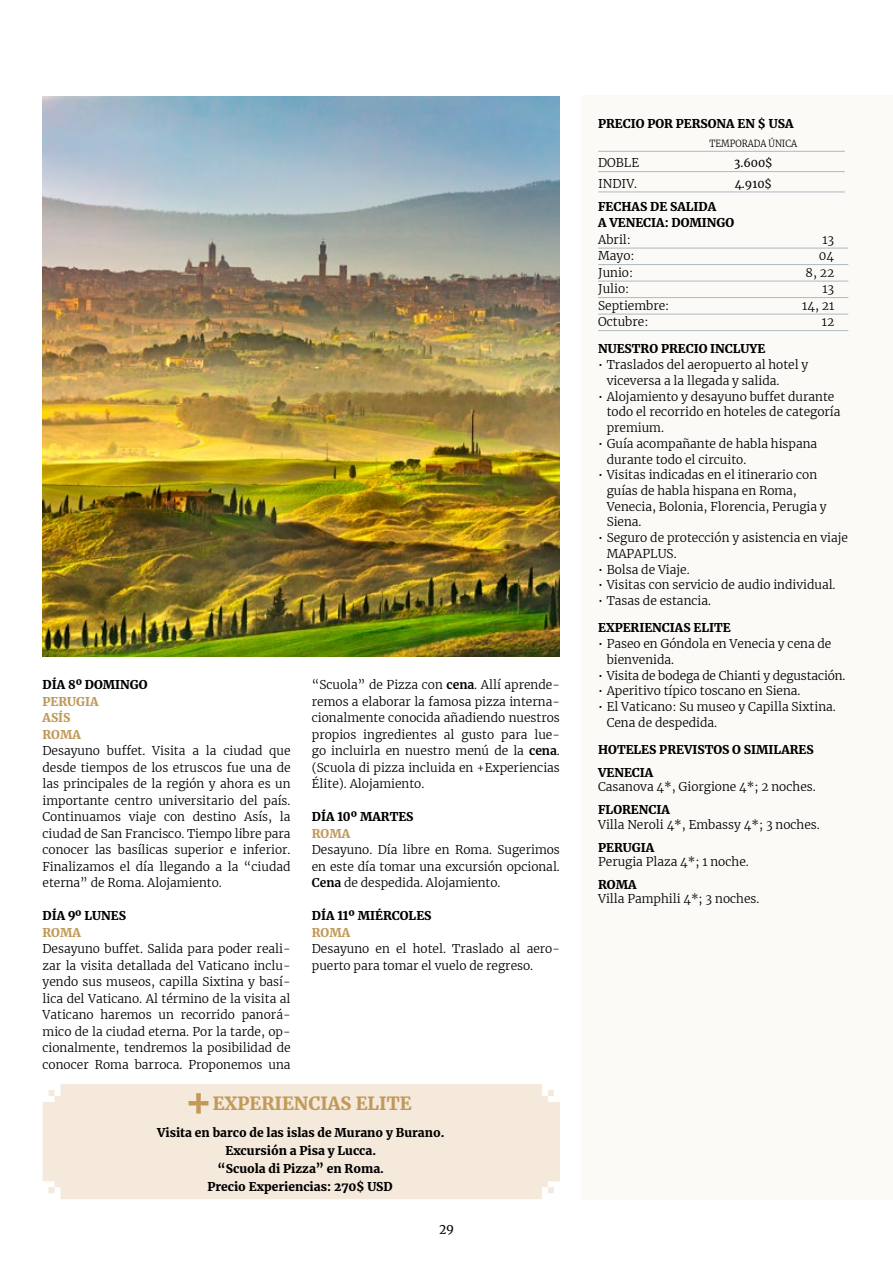
<style>
.page{position:relative;width:893px;height:1263px;background:#fff}
.page>*{position:absolute;margin:0;border:0;box-sizing:border-box;transform-origin:0 0}
.t1{font:900 18px "Merriweather";color:#c19a5a}
.t2{font:300 12px/16.5px "Merriweather";color:#000}
.t3{font:900 12px/18px "Merriweather";color:#000}
.t4{font:900 12px/16.5px "Merriweather";color:#c19a5a}
.t5{font:12px "Merriweather";color:#000}
.t6{font:11.25px "Merriweather";color:#000}
.t7{font:300 9.75px "Merriweather";color:#000;scale:.9 1}
.s1{font-weight:700}
</style>
<div class="page">
<div style="left:43px;top:1084px;width:517px;height:115px;background:#f4e9db"></div>
<svg style="left:189px;top:1093px;width:19px;height:20px"></svg>
<img style="left:43px;top:97px;width:517px;height:559px">
<div style="left:581px;top:95px;width:312px;height:1104px;background:#fcfaf6"></div>
<hr style="left:598px;top:248px;width:250px;height:1px;background:#acb9c1">
<hr style="left:598px;top:264px;width:250px;height:1px;background:#acb9c1">
<hr style="left:598px;top:281px;width:250px;height:1px;background:#acb9c1">
<hr style="left:598px;top:297px;width:250px;height:1px;background:#acb9c1">
<hr style="left:598px;top:314px;width:250px;height:1px;background:#acb9c1">
<hr style="left:598px;top:330px;width:250px;height:1px;background:#acb9c1">
<hr style="left:598px;top:151px;width:64px;height:1px;background:#acb9c1">
<hr style="left:662px;top:151px;width:183px;height:1px;background:#acb9c1">
<hr style="left:598px;top:171px;width:64px;height:1px;background:#acb9c1">
<hr style="left:662px;top:171px;width:183px;height:1px;background:#acb9c1">
<hr style="left:598px;top:192px;width:64px;height:1px;background:#acb9c1">
<hr style="left:662px;top:192px;width:183px;height:1px;background:#acb9c1">
<p class="t3" style="left:43px;top:675px;width:107px">DÍA 8º DOMINGO</p>
<p class="t4" style="left:43px;top:693px;width:58px">PERUGIA<br>ASÍS<br>ROMA</p>
<p class="t2" style="left:43px;top:742px;width:250px;text-align:justify">Desayuno buffet. Visita a la ciudad que desde tiempos de los etruscos fue una de las principales de la región y ahora es un importante centro universitario del país.<br>Continuamos viaje con destino Asís, la ciudad de San Francisco. Tiempo libre para conocer las basílicas superior e inferior.<br>Finalizamos el día llegando a la “ciudad eterna” de Roma. Alojamiento.</p>
<p class="t3" style="left:43px;top:906px;width:85px">DÍA 9º LUNES</p>
<p class="t4" style="left:43px;top:924px;width:40px">ROMA</p>
<p class="t2" style="left:43px;top:940px;width:250px;text-align:justify">Desayuno buffet. Salida para poder reali&shy;zar la visita detallada del Vaticano inclu&shy;yendo sus museos, capilla Sixtina y basí&shy;lica del Vaticano. Al término de la visita al Vaticano haremos un recorrido panorá&shy;mico de la ciudad eterna. Por la tarde, op&shy;cionalmente, tendremos la posibilidad de conocer Roma barroca. Proponemos una</p>
<p class="t2" style="left:312px;top:676px;width:250px;text-align:justify">“Scuola” de Pizza con <span class="s1">cena</span>. Allí aprende&shy;remos a elaborar la famosa pizza interna&shy;cionalmente conocida añadiendo nuestros propios ingredientes al gusto para lue&shy;go incluirla en nuestro menú de la <span class="s1">cena</span>. (Scuola di pizza incluida en +Experiencias Élite). Alojamiento.</p>
<p class="t3" style="left:312px;top:807px;width:103px">DÍA 10º MARTES</p>
<p class="t4" style="left:312px;top:825px;width:40px">ROMA</p>
<p class="t2" style="left:312px;top:841px;width:250px;text-align:justify">Desayuno. Día libre en Roma. Sugerimos en este día tomar una excursión opcional.<br><span class="s1">Cena</span> de despedida. Alojamiento.</p>
<p class="t3" style="left:312px;top:906px;width:121px">DÍA 11º MIÉRCOLES</p>
<p class="t4" style="left:312px;top:924px;width:40px">ROMA</p>
<p class="t2" style="left:312px;top:940px;width:250px">Desayuno en el hotel. Traslado al aero&shy;puerto para tomar el vuelo de regreso.</p>
<h1 class="t1" style="left:213px;top:1091px;width:200px">EXPERIENCIAS ELITE</h1>
<p class="t3" style="left:157px;top:1123px;width:289px;text-align:center">Visita en barco de las islas de Murano y Burano.<br>Excursión a Pisa y Lucca.<br>“Scuola di Pizza” en Roma.<br>Precio Experiencias: 270$ USD</p>
<p class="t5" style="left:439px;top:1221px;width:16px">29</p>
<p class="t3" style="left:598px;top:114px;width:197px">PRECIO POR PERSONA EN $ USA</p>
<p class="t7" style="left:709px;top:137px;width:99px">TEMPORADA ÚNICA</p>
<p class="t2" style="left:598px;top:154px;width:43px">DOBLE</p>
<p class="t6" style="left:734px;top:155px;width:40px">3.600$</p>
<p class="t2" style="left:598px;top:175px;width:41px">INDIV.</p>
<p class="t6" style="left:735px;top:176px;width:39px">4.910$</p>
<p class="t3" style="left:598px;top:198px;width:138px;line-height:16.5px">FECHAS DE SALIDA<br>A VENECIA: DOMINGO</p>
<p class="t2" style="left:598px;top:231px;width:34px">Abril:</p>
<p class="t2" style="left:822px;top:231px;width:13px">13</p>
<p class="t2" style="left:598px;top:247px;width:38px">Mayo:</p>
<p class="t2" style="left:819px;top:247px;width:17px">04</p>
<p class="t2" style="left:598px;top:264px;width:37px">Junio:</p>
<p class="t2" style="left:805px;top:264px;width:30px">8, 22</p>
<p class="t2" style="left:598px;top:280px;width:33px">Julio:</p>
<p class="t2" style="left:822px;top:280px;width:13px">13</p>
<p class="t2" style="left:598px;top:297px;width:73px">Septiembre:</p>
<p class="t2" style="left:802px;top:297px;width:33px">14, 21</p>
<p class="t2" style="left:598px;top:313px;width:52px">Octubre:</p>
<p class="t2" style="left:822px;top:313px;width:14px">12</p>
<p class="t3" style="left:598px;top:340px;width:169px">NUESTRO PRECIO INCLUYE</p>
<p class="t2" style="left:607px;top:356px;width:203px;line-height:15.8px;text-indent:-9px">• Traslados del aeropuerto al hotel y viceversa a la llegada y salida.</p>
<p class="t2" style="left:607px;top:388px;width:235px;line-height:15.8px;text-indent:-9px">• Alojamiento y desayuno buffet durante todo el recorrido en hoteles de categoría premium.</p>
<p class="t2" style="left:607px;top:435px;width:212px;line-height:15.8px;text-indent:-9px">• Guía acompañante de habla hispana durante todo el circuito.</p>
<p class="t2" style="left:607px;top:467px;width:222px;line-height:15.8px;text-indent:-9px">• Visitas indicadas en el itinerario con guías de habla hispana en Roma,<br>Venecia, Bolonia, Florencia, Perugia y<br>Siena.</p>
<p class="t2" style="left:607px;top:530px;width:243px;line-height:15.8px;text-indent:-9px">• Seguro de protección y asistencia en viaje<br>MAPAPLUS.</p>
<p class="t2" style="left:598px;top:561px;width:93px">• Bolsa de Viaje.</p>
<p class="t2" style="left:598px;top:576px;width:239px">• Visitas con servicio de audio individual.</p>
<p class="t2" style="left:598px;top:592px;width:114px">• Tasas de estancia.</p>
<p class="t3" style="left:598px;top:619px;width:134px">EXPERIENCIAS ELITE</p>
<p class="t2" style="left:607px;top:635px;width:226px;line-height:15.8px;text-indent:-9px">• Paseo en Góndola en Venecia y cena de bienvenida.</p>
<p class="t2" style="left:598px;top:667px;width:249px">• Visita de bodega de Chianti y degustación.</p>
<p class="t2" style="left:598px;top:682px;width:204px">• Aperitivo típico toscano en Siena.</p>
<p class="t2" style="left:607px;top:698px;width:231px;line-height:15.8px;text-indent:-9px">• El Vaticano: Su museo y Capilla Sixtina.<br>Cena de despedida.</p>
<p class="t3" style="left:598px;top:738px;width:217px;line-height:23px">HOTELES PREVISTOS O SIMILARES<br>VENECIA</p>
<p class="t2" style="left:598px;top:778px;width:219px">Casanova 4*, Giorgione 4*; 2 noches.</p>
<p class="t3" style="left:598px;top:800px;width:73px">FLORENCIA</p>
<p class="t2" style="left:598px;top:816px;width:223px">Villa Neroli 4*, Embassy 4*; 3 noches.</p>
<p class="t3" style="left:598px;top:838px;width:58px">PERUGIA</p>
<p class="t2" style="left:598px;top:853px;width:152px">Perugia Plaza 4*; 1 noche.</p>
<p class="t3" style="left:598px;top:875px;width:40px">ROMA</p>
<p class="t2" style="left:598px;top:890px;width:163px">Villa Pamphili 4*; 3 noches.</p>
</div>
